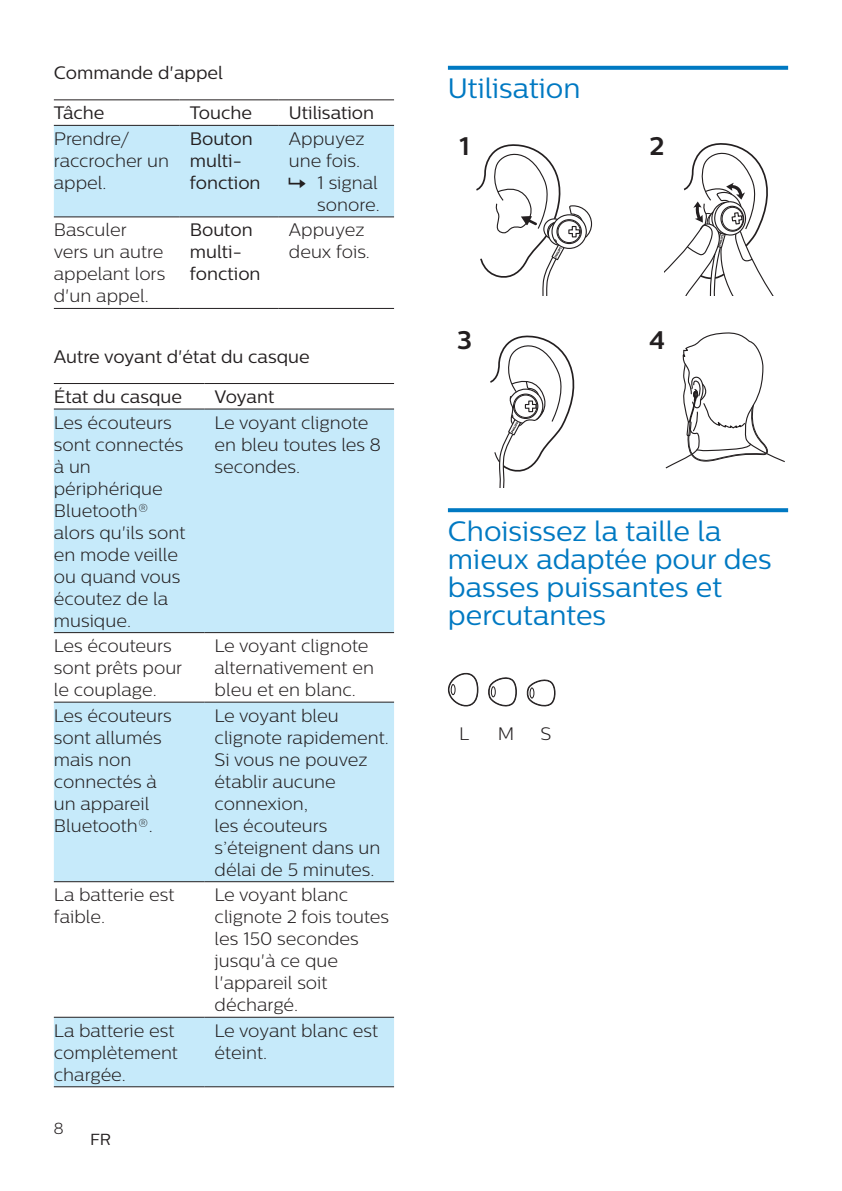
<style>
.page{position:relative;width:842px;height:1191px;background:#fff}
.page>*{position:absolute;margin:0;border:0;box-sizing:border-box;transform-origin:0 0}
.heading2{font:28px/28px "Centrale Sans";color:#0079c2}
.t1{font:700 25.4px "Centrale Sans";color:#231f20}
.Body_Text{font:300 18px/22px "Centrale Sans";color:#231f20}
.Body_Text-2{font:18px/22px "Centrale Sans";color:#231f20}
.language_indication{font:16px "Centrale Sans";color:#231f20}
.t2{font:300 16px "Centrale Sans";color:#231f20}
</style>
<div class="page">
<hr style="left:54px;top:99px;width:126px;height:1px;background:#231f20">
<hr style="left:180px;top:99px;width:99px;height:1px;background:#231f20">
<hr style="left:279px;top:99px;width:115px;height:1px;background:#231f20">
<hr style="left:54px;top:308px;width:126px;height:1px;background:#231f20">
<hr style="left:180px;top:308px;width:99px;height:1px;background:#231f20">
<hr style="left:279px;top:308px;width:115px;height:1px;background:#231f20">
<svg style="left:54px;top:409px;width:340px;height:677px;fill:#c6eafa"></svg>
<hr style="left:54px;top:383px;width:150px;height:1px;background:#231f20">
<hr style="left:204px;top:383px;width:190px;height:1px;background:#231f20">
<hr style="left:54px;top:408px;width:150px;height:1px;background:#231f20">
<hr style="left:204px;top:408px;width:190px;height:1px;background:#231f20">
<hr style="left:54px;top:632px;width:150px;height:1px;background:#231f20">
<hr style="left:204px;top:632px;width:190px;height:1px;background:#231f20">
<hr style="left:54px;top:701px;width:150px;height:1px;background:#231f20">
<hr style="left:204px;top:701px;width:190px;height:1px;background:#231f20">
<hr style="left:54px;top:881px;width:150px;height:1px;background:#231f20">
<hr style="left:204px;top:881px;width:190px;height:1px;background:#231f20">
<hr style="left:54px;top:1016px;width:150px;height:1px;background:#231f20">
<hr style="left:204px;top:1016px;width:190px;height:1px;background:#231f20">
<hr style="left:54px;top:1086px;width:150px;height:1px;background:#231f20">
<hr style="left:204px;top:1086px;width:190px;height:1px;background:#231f20">
<svg style="left:448px;top:66px;width:340px;height:4px"></svg>
<svg style="left:448px;top:508px;width:340px;height:4px"></svg>
<svg style="left:664px;top:143px;width:110px;height:153px"></svg>
<svg style="left:476px;top:144px;width:117px;height:152px"></svg>
<svg style="left:490px;top:335px;width:85px;height:153px"></svg>
<svg style="left:665px;top:332px;width:120px;height:137px"></svg>
<svg style="left:448px;top:673px;width:31px;height:33px"></svg>
<svg style="left:488px;top:677px;width:68px;height:29px"></svg>
<div style="left:54px;top:125px;width:340px;height:92px;background:#c6eafa"></div>
<p class="Body_Text-2" style="left:54px;top:62px;width:171px">Commande d'appel</p>
<p class="Body_Text-2" style="left:54px;top:102px;width:52px">Tâche</p>
<p class="Body_Text-2" style="left:190px;top:102px;width:64px">Touche</p>
<p class="Body_Text-2" style="left:289px;top:102px;width:87px">Utilisation</p>
<p class="Body_Text" style="left:54px;top:127px;width:117px">Prendre/ raccrocher un appel.</p>
<p class="Body_Text-2" style="left:190px;top:127px;width:72px">Bouton multi&shy;fonction</p>
<p class="Body_Text" style="left:289px;top:127px;width:77px">Appuyez une fois.</p>
<p class="Body_Text" style="left:317px;top:171px;width:64px">1 signal sonore.</p>
<p class="Body_Text" style="left:54px;top:219px;width:113px">Basculer vers un autre appelant lors d'un appel.</p>
<p class="Body_Text-2" style="left:190px;top:219px;width:72px">Bouton multi&shy;fonction</p>
<p class="Body_Text" style="left:289px;top:219px;width:82px">Appuyez deux fois.</p>
<p class="Body_Text-2" style="left:54px;top:345px;width:257px">Autre voyant d'état du casque</p>
<p class="Body_Text-2" style="left:54px;top:385px;width:130px">État du casque</p>
<p class="Body_Text-2" style="left:215px;top:385px;width:61px">Voyant</p>
<p class="Body_Text" style="left:54px;top:411px;width:133px">Les écouteurs sont connectés à un périphérique<br>Bluetooth® alors qu'ils sont en mode veille ou quand vous écoutez de la musique.</p>
<p class="Body_Text" style="left:215px;top:411px;width:168px">Le voyant clignote en bleu toutes les 8 secondes.</p>
<p class="Body_Text" style="left:54px;top:634px;width:130px">Les écouteurs sont prêts pour le couplage.</p>
<p class="Body_Text" style="left:215px;top:634px;width:161px">Le voyant clignote alternativement en bleu et en blanc.</p>
<p class="Body_Text" style="left:54px;top:704px;width:119px">Les écouteurs sont allumés mais non connectés à un appareil<br>Bluetooth®.</p>
<p class="Body_Text" style="left:215px;top:704px;width:176px">Le voyant bleu clignote rapidement.</p>
<p class="Body_Text" style="left:215px;top:748px;width:167px">Si vous ne pouvez établir aucune connexion,<br>les écouteurs s’éteignent dans un délai de 5 minutes.</p>
<p class="Body_Text" style="left:54px;top:883px;width:122px">La batterie est faible.</p>
<p class="Body_Text" style="left:215px;top:883px;width:176px">Le voyant blanc clignote 2 fois toutes les 150 secondes jusqu'à ce que l'appareil soit déchargé.</p>
<p class="Body_Text" style="left:54px;top:1019px;width:126px">La batterie est complètement chargée.</p>
<p class="Body_Text" style="left:215px;top:1019px;width:165px">Le voyant blanc est éteint.</p>
<p class="t2" style="left:54px;top:1119px;width:11px">8</p>
<p class="language_indication" style="left:90px;top:1130px;width:22px">FR</p>
<p class="heading2" style="left:448px;top:74px;width:134px">Utilisation</p>
<p class="t1" style="left:459px;top:131px;width:12px">1</p>
<p class="t1" style="left:649px;top:131px;width:16px">2</p>
<p class="t1" style="left:457px;top:325px;width:17px">3</p>
<p class="t1" style="left:649px;top:325px;width:17px">4</p>
<p class="heading2" style="left:448px;top:516px;width:325px">Choisissez la taille la mieux adaptée pour des basses puissantes et percutantes</p>
<p class="Body_Text" style="left:459px;top:722px;width:12px">L</p>
<p class="Body_Text" style="left:498px;top:722px;width:18px">M</p>
<p class="Body_Text" style="left:540px;top:722px;width:12px">S</p>
</div>
